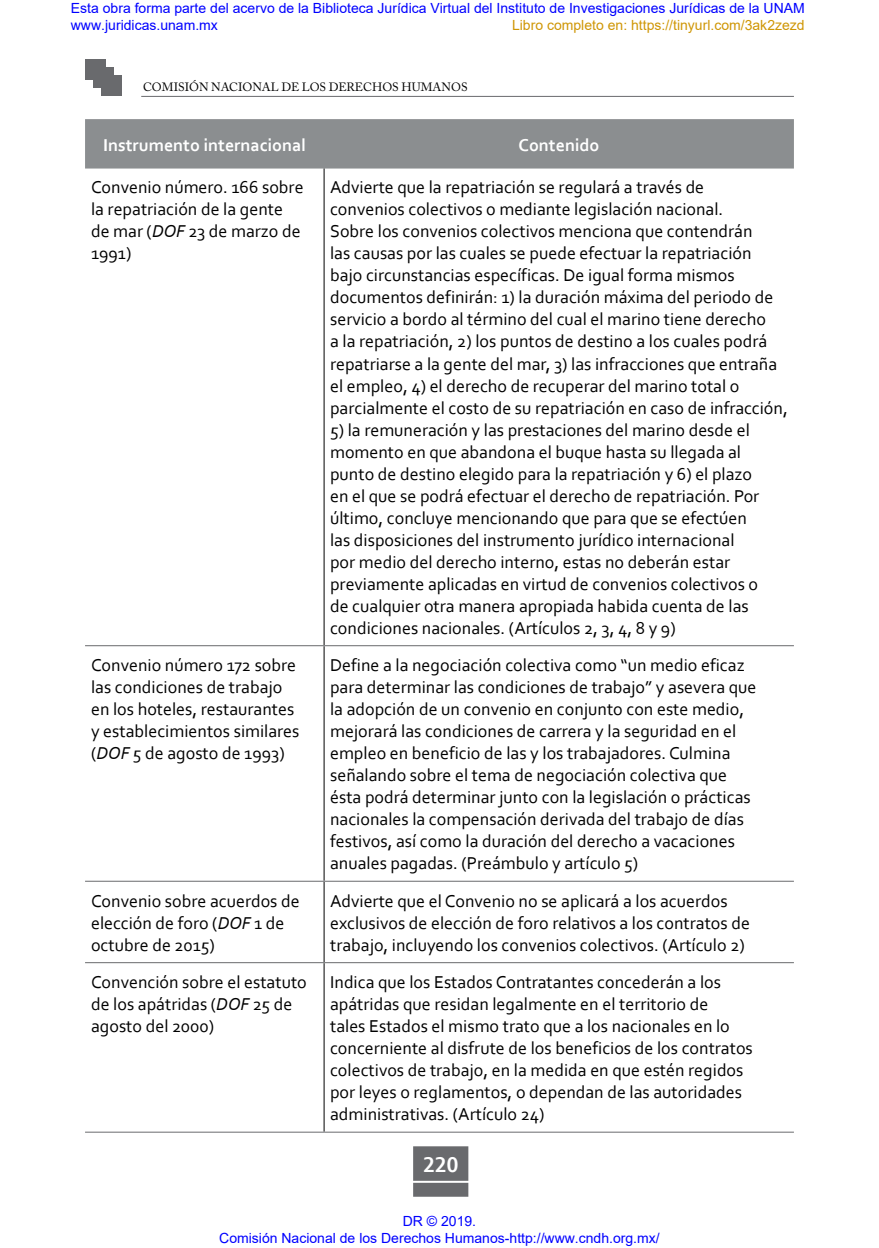
<style>
.page{position:relative;width:879px;height:1248px;background:#fff}
.page>*{position:absolute;margin:0;border:0;box-sizing:border-box;transform-origin:0 0}
.t1{font:700 22.4px "Corbel";color:#fff}
.t2{font:18px/22px "Corbel";color:#000}
.t3{font:700 18px "Corbel";color:#fff}
.t4{font:14px/16.8px "Arial";color:#00f}
.t5{font:14px "Arial";color:#cf9605}
.t6{font:12px "Adobe Caslon Pro";color:#000}
.s1{font-style:italic}
</style>
<div class="page">
<div style="left:85px;top:59px;width:21px;height:21px;background:#696a6d"></div>
<div style="left:93px;top:67px;width:21px;height:20px;background:#696a6d"></div>
<div style="left:101px;top:75px;width:21px;height:21px;background:#696a6d"></div>
<hr style="left:141px;top:96px;width:653px;height:1px;background:#696a6d">
<div style="left:413px;top:1146px;width:55px;height:50px;background:#696a6d;border:2px solid #696a6d"></div>
<hr style="left:395px;top:1180px;width:89px;height:2px;background:#fff">
<div style="left:85px;top:119px;width:709px;height:49px;background:#8b8e90"></div>
<hr style="left:324px;top:168px;width:1px;height:477px;background:#000">
<hr style="left:324px;top:646px;width:1px;height:234px;background:#000">
<hr style="left:324px;top:881px;width:1px;height:81px;background:#000">
<hr style="left:324px;top:963px;width:1px;height:168px;background:#000">
<hr style="left:85px;top:645px;width:239px;height:1px;background:#696a6d">
<hr style="left:324px;top:645px;width:470px;height:1px;background:#696a6d">
<hr style="left:85px;top:880px;width:239px;height:1px;background:#696a6d">
<hr style="left:324px;top:880px;width:470px;height:1px;background:#696a6d">
<hr style="left:85px;top:962px;width:239px;height:1px;background:#696a6d">
<hr style="left:324px;top:962px;width:470px;height:1px;background:#696a6d">
<hr style="left:85px;top:1131px;width:239px;height:1px;background:#696a6d">
<hr style="left:324px;top:1131px;width:470px;height:1px;background:#696a6d">
<p class="t4" style="left:71px;top:-1px;width:735px">Esta obra forma parte del acervo de la Biblioteca Jurídica Virtual del Instituto de Investigaciones Jurídicas de la UNAM www.juridicas.unam.mx</p>
<p class="t5" style="left:512px;top:16px;width:294px">Libro completo en: https://tinyurl.com/3ak2zezd</p>
<p class="t6" style="left:143px;top:80px;width:326px">COMISIÓN NACIONAL DE LOS DERECHOS HUMANOS</p>
<p class="t3" style="left:103px;top:133px;width:204px">Instrumento internacional</p>
<p class="t3" style="left:518px;top:133px;width:83px">Contenido</p>
<p class="t2" style="left:91px;top:176px;width:214px">Convenio número. 166 sobre la repatriación de la gente de mar (<span class="s1">DOF</span> 23 de marzo de<br>1991)</p>
<p class="t2" style="left:330px;top:176px;width:459px">Advierte que la repatriación se regulará a través de<br>convenios colectivos o mediante legislación nacional.<br>Sobre los convenios colectivos menciona que contendrán<br>las causas por las cuales se puede efectuar la repatriación bajo circunstancias específicas. De igual forma mismos documentos definirán: 1) la duración máxima del periodo de servicio a bordo al término del cual el marino tiene derecho<br>a la repatriación, 2) los puntos de destino a los cuales podrá repatriarse a la gente del mar, 3) las infracciones que entraña el empleo, 4) el derecho de recuperar del marino total o parcialmente el costo de su repatriación en caso de infracción,</p>
<p class="t2" style="left:330px;top:418px;width:431px">5) la remuneración y las prestaciones del marino desde el momento en que abandona el buque hasta su llegada al punto de destino elegido para la repatriación y 6) el plazo en el que se podrá efectuar el derecho de repatriación. Por último, concluye mencionando que para que se efectúen las disposiciones del instrumento jurídico internacional por medio del derecho interno, estas no deberán estar previamente aplicadas en virtud de convenios colectivos o de cualquier otra manera apropiada habida cuenta de las condiciones nacionales. (Artículos 2, 3, 4, 8 y 9)</p>
<p class="t2" style="left:91px;top:653px;width:210px">Convenio número 172 sobre las condiciones de trabajo en los hoteles, restaurantes y establecimientos similares (<span class="s1">DOF</span> 5 de agosto de 1993)</p>
<p class="t2" style="left:330px;top:653px;width:428px">Define a la negociación colectiva como “un medio eficaz para determinar las condiciones de trabajo” y asevera que la adopción de un convenio en conjunto con este medio, mejorará las condiciones de carrera y la seguridad en el empleo en beneficio de las y los trabajadores. Culmina señalando sobre el tema de negociación colectiva que ésta podrá determinar junto con la legislación o prácticas nacionales la compensación derivada del trabajo de días festivos, así como la duración del derecho a vacaciones anuales pagadas. (Preámbulo y artículo 5)</p>
<p class="t2" style="left:91px;top:889px;width:210px">Convenio sobre acuerdos de elección de foro (<span class="s1">DOF</span> 1 de octubre de 2015)</p>
<p class="t2" style="left:330px;top:889px;width:421px">Advierte que el Convenio no se aplicará a los acuerdos exclusivos de elección de foro relativos a los contratos de trabajo, incluyendo los convenios colectivos. (Artículo 2)</p>
<p class="t2" style="left:91px;top:970px;width:217px">Convención sobre el estatuto de los apátridas (<span class="s1">DOF</span> 25 de agosto del 2000)</p>
<p class="t2" style="left:330px;top:970px;width:424px">Indica que los Estados Contratantes concederán a los apátridas que residan legalmente en el territorio de<br>tales Estados el mismo trato que a los nacionales en lo concerniente al disfrute de los beneficios de los contratos colectivos de trabajo, en la medida en que estén regidos por leyes o reglamentos, o dependan de las autoridades administrativas. (Artículo 24)</p>
<p class="t1" style="left:423px;top:1150px;width:37px">220</p>
<p class="t4" style="left:219px;top:1212px;width:442px;text-align:center">DR © 2019.<br>Comisión Nacional de los Derechos Humanos-http://www.cndh.org.mx/</p>
</div>
